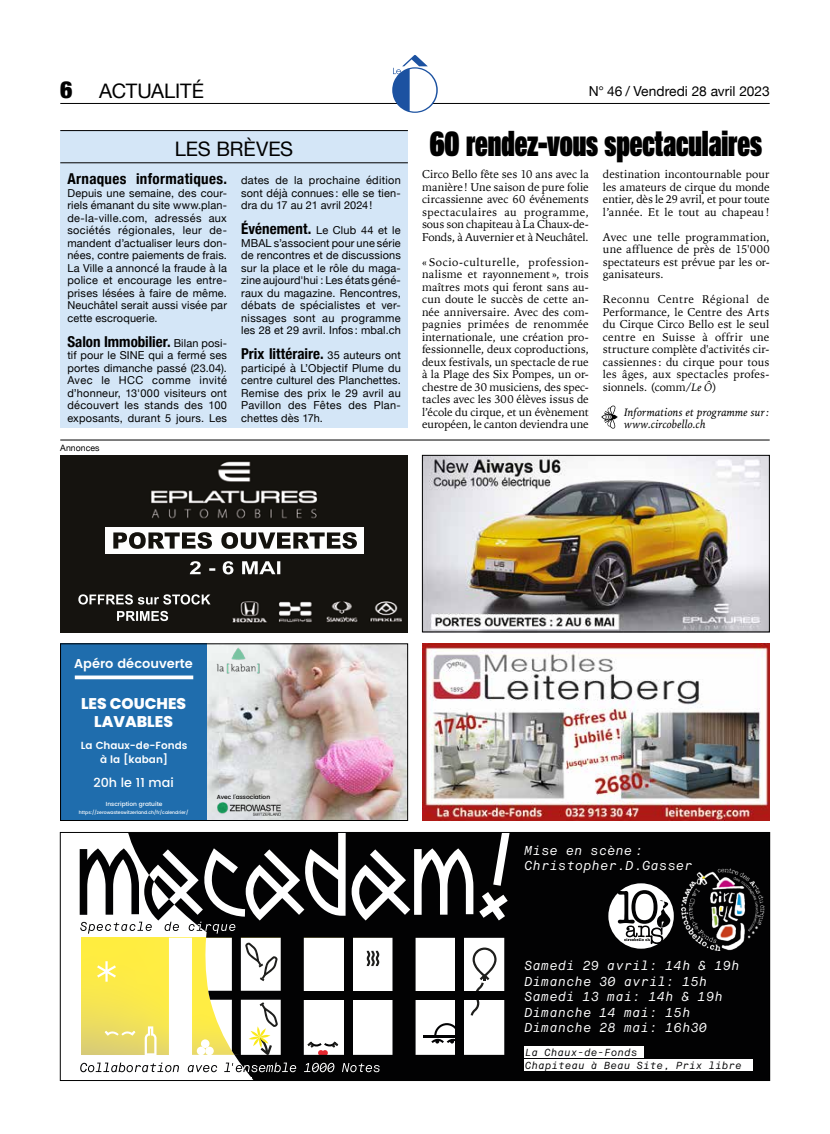
<style>
.page{position:relative;width:830px;height:1134px;background:#fff}
.page>*{position:absolute;margin:0;border:0;box-sizing:border-box;transform-origin:0 0}
.t1{font:35px "Neue Helvetica 99 Cm Blk";color:#000}
.t2{font:900 condensed 23.75px "Helvetica Neue";color:#000}
.t3{font:20px "Helvetica Neue";letter-spacing:-.005em;color:#000}
.t4{font:800 15.5px/18.4px "Poppins";color:#fff;text-align:center}
.t5{font:700 condensed 15px "Helvetica Neue";letter-spacing:.005em;color:#000}
.t6{font:700 condensed 15px "Helvetica Neue";letter-spacing:.025em;color:#000}
.t7{font:13.75px "Helvetica Neue";color:#000}
.t8{font:italic 13px/15.5px "Maison Neue Mono";color:#fff}
.t9{font:italic 12.88px/15.5px "Maison Neue Mono";color:#fff}
.t10{font:600 12.88px "Poppins";color:#fff}
.t11{font:500 12.75px "Poppins";color:#fff}
.t12{font:11.25px/12.5px "Iowan Old Style";letter-spacing:-.005em;color:#000;text-align:justify}
.t13{font:italic 11.25px/12.5px "Iowan Old Style";letter-spacing:.01em;color:#000}
.t14{font:11px/12.5px "Helvetica Neue";letter-spacing:.02em;color:#000;text-align:justify}
.t15{font:italic 10.25px/13px "Maison Neue Mono";color:#020203}
.t16{font:600 10.25px/14.2px "Poppins";color:#fff;text-align:center}
.t17{font:8.75px "Helvetica Neue";color:#000}
.t18{font:500 5.88px "Poppins";color:#fff}
.t19{font:500 5.88px "Poppins";color:#010101}
.t20{font:500 4.62px "Poppins";color:#fff}
.s1{font-weight:400;font-stretch:normal;font-size:11px}
.s2{font-weight:700;font-stretch:condensed;font-size:15px}
.s3{font-style:italic}
</style>
<div class="page">
<hr style="left:60px;top:103px;width:709px;height:1px;background:#000">
<svg style="left:392px;top:55px;width:45px;height:58px"></svg>
<hr style="left:60px;top:440px;width:709px;height:1px;background:#000">
<div style="left:60px;top:130px;width:347px;height:298px;background:#d4e6f7"></div>
<hr style="left:60px;top:130px;width:347px;height:1px;background:#000">
<hr style="left:60px;top:163px;width:347px;height:1px;background:#000">
<svg style="left:601px;top:405px;width:16px;height:24px"></svg>
<svg style="left:81px;top:937px;width:39px;height:136px"></svg>
<svg style="left:80px;top:848px;width:40px;height:86px"></svg>
<svg style="left:97px;top:961px;width:19px;height:21px"></svg>
<svg style="left:105px;top:1031px;width:15px;height:4px"></svg>
<div style="left:67px;top:933px;width:14px;height:147px;background:#fff"></div>
<svg style="left:120px;top:834px;width:424px;height:245px"></svg>
<svg style="left:313px;top:1064px;width:20px;height:7px"></svg>
<svg style="left:80px;top:1062px;width:99px;height:10px"></svg>
<svg style="left:188px;top:1062px;width:57px;height:15px"></svg>
<div style="left:544px;top:832px;width:225px;height:248px;background:#020203"></div>
<div style="left:608px;top:883px;width:65px;height:66px;background:#fff;border-radius:50%"></div>
<svg style="left:617px;top:890px;width:57px;height:54px"></svg>
<img style="left:681px;top:868px;width:83px;height:83px">
<div style="left:524px;top:1047px;width:119px;height:11px;background:#fff"></div>
<div style="left:524px;top:1059px;width:228px;height:12px;background:#fff"></div>
<hr style="left:60px;top:1077px;width:191px;height:3px;background:#fff">
<hr style="left:268px;top:1076px;width:501px;height:4px;background:#020203">
<div style="left:60px;top:832px;width:709px;height:249px;border:1px solid #000"></div>
<img style="left:422px;top:643px;width:347px;height:178px">
<img style="left:206px;top:645px;width:199px;height:174px">
<div style="left:60px;top:643px;width:146px;height:178px;background:#1f6dad"></div>
<img style="left:210px;top:645px;width:57px;height:32px">
<svg style="left:75px;top:675px;width:118px;height:4px"></svg>
<img style="left:217px;top:801px;width:64px;height:15px">
<div style="left:60px;top:643px;width:347px;height:178px;border:1px solid #000"></div>
<img style="left:60px;top:455px;width:347px;height:177px">
<img style="left:105px;top:527px;width:258px;height:26px">
<img style="left:424px;top:457px;width:343px;height:173px">
<div style="left:422px;top:455px;width:347px;height:177px;border:1px solid #000"></div>
<h3 class="t3" style="left:99px;top:77px;width:106px">ACTUALITÉ</h3>
<h2 class="t2" style="left:60px;top:70px;width:14px">6</h2>
<p class="t7" style="left:588px;top:82px;width:182px">N° 46 / Vendredi 28 avril 2023</p>
<h3 class="t3" style="left:175px;top:134px;width:120px">LES BRÈVES</h3>
<h3 class="t6" style="left:67px;top:167px;width:161px">Arnaques informatiques.</h3>
<p class="t14" style="left:67px;top:187px;width:161px">Depuis une semaine, des cour&shy;riels émanant du site www.plan&shy;de-la-ville.com, adressés aux sociétés régionales, leur de&shy;mandent d’actualiser leurs don&shy;nées, contre paiements de frais.<br>La Ville a annoncé la fraude à la police et encourage les entre&shy;prises lésées à faire de même.<br>Neuchâtel serait aussi visée par cette escroquerie.</p>
<h3 class="t5" style="left:67px;top:329px;width:161px">Salon Immobilier. <span class="s1">Bilan posi-</span></h3>
<p class="t14" style="left:67px;top:350px;width:161px">tif pour le SINE qui a fermé ses portes dimanche passé (23.04).<br>Avec le HCC comme invité d’honneur, 13'000 visiteurs ont découvert les stands des 100 exposants, durant 5 jours. Les</p>
<p class="t14" style="left:241px;top:175px;width:161px">dates de la prochaine édition sont déjà connues: elle se tien&shy;dra du 17 au 21 avril 2024!</p>
<p class="t14" style="left:241px;top:225px;width:161px"><span class="s2">Événement.</span> Le Club 44 et le MBAL s’associent pour une série de rencontres et de discussions sur la place et le rôle du maga&shy;zine aujourd'hui : Les états géné&shy;raux du magazine. Rencontres, débats de spécialistes et ver&shy;nissages sont au programme les 28 et 29 avril. Infos: mbal.ch</p>
<h3 class="t5" style="left:241px;top:342px;width:161px">Prix littéraire. <span class="s1">35 auteurs ont</span></h3>
<p class="t14" style="left:241px;top:362px;width:161px">participé à L’Objectif Plume du centre culturel des Planchettes.<br>Remise des prix le 29 avril au Pavillon des Fêtes des Plan&shy;chettes dès 17h.</p>
<p class="t17" style="left:60px;top:441px;width:41px">Annonces</p>
<h1 class="t1" style="left:429px;top:122px;width:333px">60 rendez-vous spectaculaires</h1>
<p class="t12" style="left:422px;top:167px;width:168px">Circo Bello fête ses 10 ans avec la manière! Une saison de pure folie circassienne avec 60 événements spectaculaires au programme, sous son chapiteau à La Chaux-de-Fonds, à Auvernier et à Neuchâtel.</p>
<p class="t12" style="left:422px;top:255px;width:168px">« Socio-culturelle, profession&shy;nalisme et rayonnement », trois maîtres mots qui feront sans au&shy;cun doute le succès de cette an&shy;née anniversaire. Avec des com&shy;pagnies primées de renommée internationale, une création pro&shy;fessionnelle, deux coproductions, deux festivals, un spectacle de rue à la Plage des Six Pompes, un or&shy;chestre de 30 musiciens, des spec&shy;tacles avec les 300 élèves issus de l’école du cirque, et un évènement européen, le canton deviendra une</p>
<p class="t12" style="left:602px;top:167px;width:168px">destination incontournable pour les amateurs de cirque du monde entier, dès le 29 avril, et pour toute l’année. Et le tout au chapeau !</p>
<p class="t12" style="left:602px;top:230px;width:168px">Avec une telle programmation, une affluence de près de 15'000 spectateurs est prévue par les or&shy;ganisateurs.</p>
<p class="t12" style="left:602px;top:292px;width:168px">Reconnu Centre Régional de Performance, le Centre des Arts du Cirque Circo Bello est le seul centre en Suisse à offrir une structure complète d'activités cir&shy;cassiennes : du cirque pour tous les âges, aux spectacles profes&shy;sionnels. (comm/<span class="s3">Le Ô</span>)</p>
<p class="t13" style="left:624px;top:405px;width:147px">Informations et programme sur: www.circobello.ch</p>
<p class="t10" style="left:74px;top:653px;width:120px">Apéro découverte</p>
<h3 class="t4" style="left:81px;top:694px;width:107px">LES COUCHES<br>LAVABLES</h3>
<p class="t16" style="left:81px;top:738px;width:108px">La Chaux-de-Fonds à la [kaban]</p>
<p class="t11" style="left:93px;top:773px;width:82px">20h le 11 mai</p>
<p class="t18" style="left:106px;top:800px;width:58px">Inscription gratuite</p>
<p class="t20" style="left:79px;top:809px;width:111px">https://zerowasteswitzerland.ch/fr/calendrier/</p>
<p class="t19" style="left:217px;top:793px;width:55px">Avec l'association</p>
<p class="t8" style="left:524px;top:843px;width:170px">Mise en scène :<br>Christopher.D.Gasser</p>
<p class="t9" style="left:524px;top:958px;width:217px">Samedi 29 avril: 14h &amp; 19h<br>Dimanche 30 avril: 15h<br>Samedi 13 mai: 14h &amp; 19h<br>Dimanche 14 mai: 15h<br>Dimanche 28 mai: 16h30</p>
<p class="t15" style="left:524px;top:1046px;width:218px">La Chaux-de-Fonds<br>Chapiteau à Beau Site, Prix libre</p>
</div>
